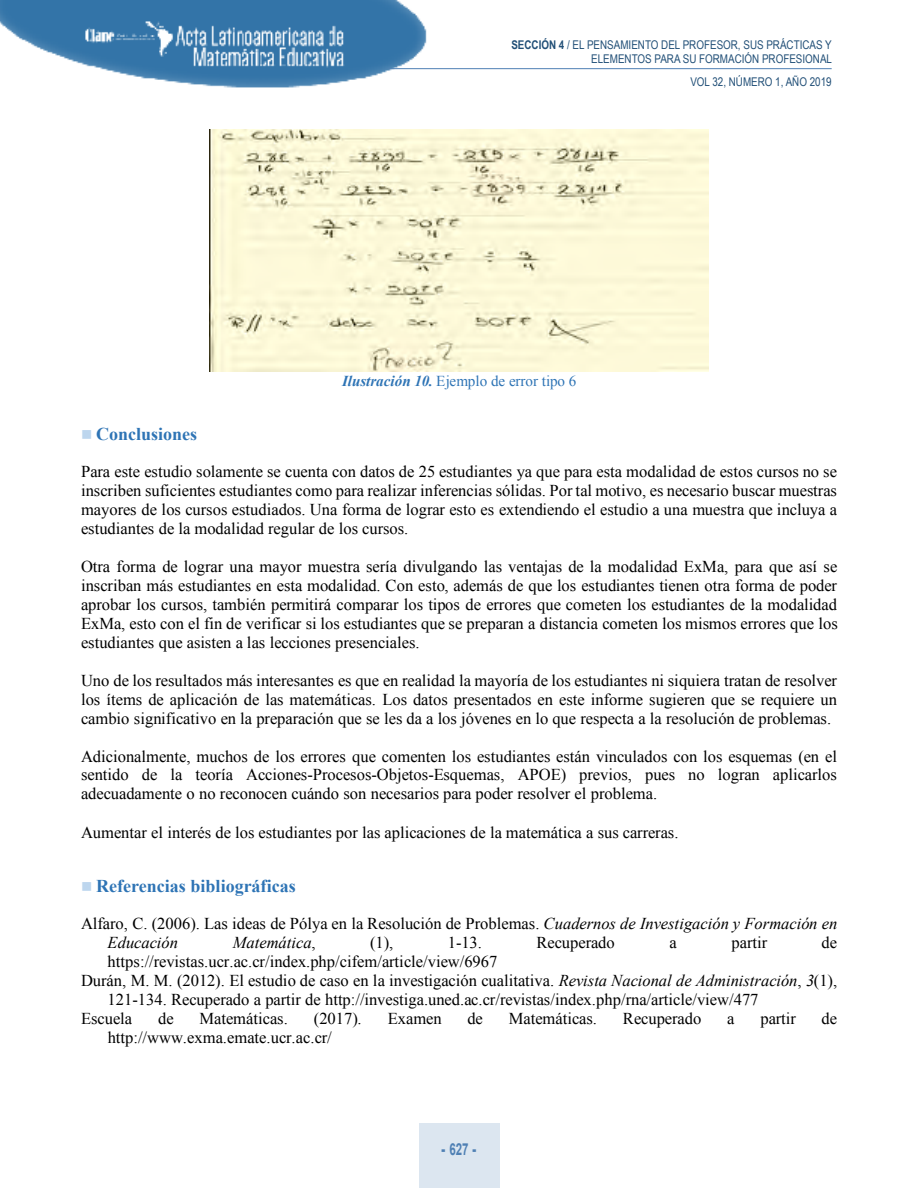
<style>
.page{position:relative;width:918px;height:1188px;background:#fff}
.page>*{position:absolute;margin:0;border:0;box-sizing:border-box;transform-origin:0 0}
.t1{font:700 18px "Times New Roman";color:#2e74b5}
.t2{font:16.5px/18.9px "Times New Roman";color:#000;text-align:justify}
.t3{font:italic 16.5px "Times New Roman";color:#000}
.t4{font:700 16.5px "Arial";color:#4f80b4;scale:.7 1}
.t5{font:15.15px "Times New Roman";color:#2e74b5}
.t6{font:12px/14.4px "Arial Narrow";color:#214f77;text-align:right}
.s1{font-weight:700}
.s2{font-weight:700;font-style:italic}
.s3{color:#bdd6ee}
.s4{font-style:italic}
.s5{font-style:normal}
.s6{font-weight:900}
</style>
<div class="page">
<img style="left:0;top:0;width:435px;height:88px">
<hr style="left:389px;top:68px;width:443px;height:1px;background:#4f80b4">
<div style="left:419px;top:1123px;width:80px;height:65px;background:#dce6f0"></div>
<img style="left:209px;top:129px;width:499px;height:243px">
<p class="t6" style="left:511px;top:37px;width:322px"><span class="s1">SECCIÓN 4</span> / EL PENSAMIENTO DEL PROFESOR, SUS PRÁCTICAS Y<br>ELEMENTOS PARA SU FORMACIÓN PROFESIONAL</p>
<p class="t6" style="left:690px;top:75px;width:143px">VOL 32, NÚMERO 1, AÑO 2019</p>
<p class="t5" style="left:342px;top:372px;width:236px"><span class="s2">Ilustración 10.</span> Ejemplo de error tipo 6</p>
<p class="t1" style="left:81px;top:424px;width:118px"><span class="s3">■</span> Conclusiones</p>
<p class="t2" style="left:81px;top:462px;width:758px">Para este estudio solamente se cuenta con datos de 25 estudiantes ya que para esta modalidad de estos cursos no se inscriben suficientes estudiantes como para realizar inferencias sólidas. Por tal motivo, es necesario buscar muestras mayores de los cursos estudiados. Una forma de lograr esto es extendiendo el estudio a una muestra que incluya a estudiantes de la modalidad regular de los cursos.</p>
<p class="t2" style="left:81px;top:557px;width:758px">Otra forma de lograr una mayor muestra sería divulgando las ventajas de la modalidad ExMa, para que así se inscriban más estudiantes en esta modalidad. Con esto, además de que los estudiantes tienen otra forma de poder aprobar los cursos, también permitirá comparar los tipos de errores que cometen los estudiantes de la modalidad ExMa, esto con el fin de verificar si los estudiantes que se preparan a distancia cometen los mismos errores que los estudiantes que asisten a las lecciones presenciales.</p>
<p class="t2" style="left:81px;top:671px;width:758px">Uno de los resultados más interesantes es que en realidad la mayoría de los estudiantes ni siquiera tratan de resolver los ítems de aplicación de las matemáticas. Los datos presentados en este informe sugieren que se requiere un cambio significativo en la preparación que se les da a los jóvenes en lo que respecta a la resolución de problemas.</p>
<p class="t2" style="left:81px;top:747px;width:758px">Adicionalmente, muchos de los errores que comenten los estudiantes están vinculados con los esquemas (en el sentido de la teoría Acciones-Procesos-Objetos-Esquemas, APOE) previos, pues no logran aplicarlos adecuadamente o no reconocen cuándo son necesarios para poder resolver el problema.</p>
<p class="t2" style="left:81px;top:823px;width:599px">Aumentar el interés de los estudiantes por las aplicaciones de la matemática a sus carreras.</p>
<p class="t1" style="left:81px;top:876px;width:216px"><span class="s3">■</span> Referencias bibliográficas</p>
<p class="t2" style="left:108px;top:914px;width:731px;text-indent:-27px">Alfaro, C. (2006). Las ideas de Pólya en la Resolución de Problemas. <span class="s4">Cuadernos de Investigación y Formación en<br>Educación</span></p>
<p class="t3" style="left:233px;top:933px;width:84px">Matemática<span class="s5">,</span></p>
<p class="t2" style="left:370px;top:933px;width:25px">(1),</p>
<p class="t2" style="left:448px;top:933px;width:36px">1-13.</p>
<p class="t2" style="left:536px;top:933px;width:80px">Recuperado</p>
<p class="t2" style="left:670px;top:933px;width:9px">a</p>
<p class="t2" style="left:732px;top:933px;width:37px">partir</p>
<p class="t2" style="left:822px;top:933px;width:17px">de</p>
<p class="t2" style="left:108px;top:952px;width:391px">https://revistas.ucr.ac.cr/index.php/cifem/article/view/6967</p>
<p class="t2" style="left:81px;top:971px;width:758px">Durán, M. M. (2012). El estudio de caso en la investigación cualitativa. <span class="s4">Revista Nacional de Administración</span>, <span class="s4">3</span>(1),</p>
<p class="t2" style="left:108px;top:990px;width:652px">121-134. Recuperado a partir de http://investiga.uned.ac.cr/revistas/index.php/rna/article/view/477</p>
<p class="t2" style="left:81px;top:1009px;width:53px">Escuela</p>
<p class="t2" style="left:158px;top:1009px;width:17px">de</p>
<p class="t2" style="left:199px;top:1009px;width:90px">Matemáticas.</p>
<p class="t2" style="left:314px;top:1009px;width:49px">(2017).</p>
<p class="t2" style="left:388px;top:1009px;width:56px">Examen</p>
<p class="t2" style="left:467px;top:1009px;width:17px">de</p>
<p class="t2" style="left:509px;top:1009px;width:90px">Matemáticas.</p>
<p class="t2" style="left:623px;top:1009px;width:80px">Recuperado</p>
<p class="t2" style="left:727px;top:1009px;width:9px">a</p>
<p class="t2" style="left:760px;top:1009px;width:37px">partir</p>
<p class="t2" style="left:822px;top:1009px;width:17px">de</p>
<p class="t2" style="left:108px;top:1028px;width:226px">http://www.exma.emate.ucr.ac.cr/</p>
<p class="t4" style="left:442px;top:1140px;width:51px"><span class="s6">-</span> 627 <span class="s6">-</span></p>
</div>
